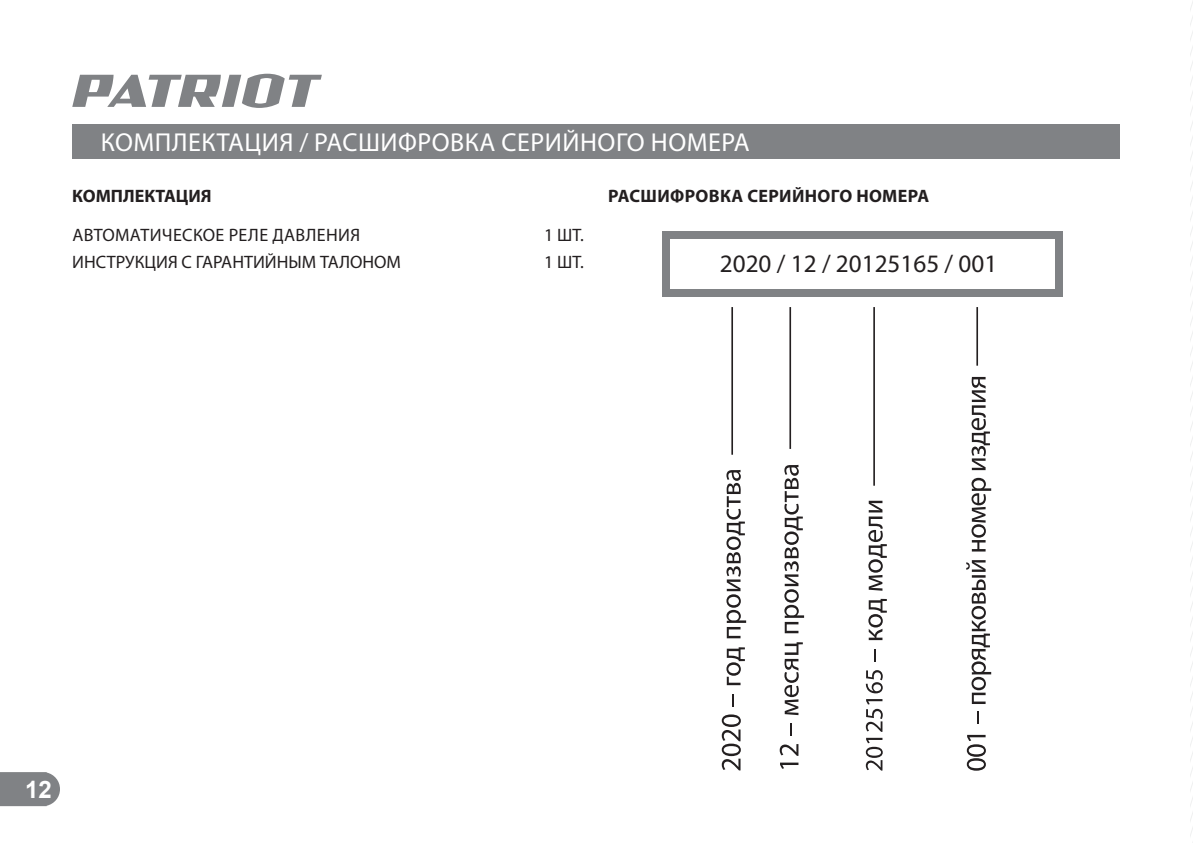
<style>
.page{position:relative;width:1193px;height:843px;background:#fff}
.page>*{position:absolute;margin:0;border:0;box-sizing:border-box;transform-origin:0 0}
.t1{font:26px "Myriad Pro";letter-spacing:.02em;color:#fff}
.t2{font:25.2px "Myriad Pro";color:#231f20}
.t3{font:700 24px "Arial";color:#fff}
.t4{font:18px "Myriad Pro";color:#231f20}
.t5{font:18px "Myriad Pro";letter-spacing:.02em;color:#231f20}
.t6{font:700 18px "Myriad Pro";letter-spacing:.02em;color:#231f20}
.t7{font:700 18px "Myriad Pro";color:#231f20}
</style>
<div class="page">
<svg style="left:0;top:772px;width:60px;height:34px;background:#88898c"></svg>
<svg style="left:72px;top:74px;width:250px;height:34px"></svg>
<div style="left:72px;top:124px;width:1047px;height:34px;background:#808285"></div>
<svg style="left:721px;top:714px;width:19px;height:56px"></svg>
<svg style="left:732px;top:694px;width:2px;height:12px"></svg>
<svg style="left:726px;top:647px;width:18px;height:38px"></svg>
<svg style="left:726px;top:470px;width:20px;height:168px"></svg>
<svg style="left:780px;top:762px;width:18px;height:6px"></svg>
<svg style="left:779px;top:744px;width:19px;height:11px"></svg>
<svg style="left:790px;top:723px;width:2px;height:12px"></svg>
<svg style="left:784px;top:642px;width:18px;height:73px"></svg>
<svg style="left:784px;top:464px;width:20px;height:169px"></svg>
<svg style="left:865px;top:737px;width:17px;height:33px"></svg>
<svg style="left:865px;top:699px;width:17px;height:32px"></svg>
<svg style="left:865px;top:670px;width:17px;height:23px"></svg>
<svg style="left:874px;top:649px;width:2px;height:12px"></svg>
<svg style="left:868px;top:598px;width:18px;height:42px"></svg>
<svg style="left:868px;top:500px;width:18px;height:90px"></svg>
<svg style="left:966px;top:734px;width:19px;height:36px"></svg>
<svg style="left:977px;top:711px;width:2px;height:12px"></svg>
<svg style="left:966px;top:560px;width:25px;height:143px"></svg>
<svg style="left:971px;top:477px;width:20px;height:74px"></svg>
<svg style="left:971px;top:377px;width:18px;height:93px"></svg>
<hr style="left:731px;top:307px;width:2px;height:147px;background:#231f20">
<hr style="left:789px;top:307px;width:2px;height:142px;background:#231f20">
<hr style="left:873px;top:307px;width:1px;height:178px;background:#231f20">
<hr style="left:976px;top:307px;width:1px;height:58px;background:#231f20">
<div style="left:662px;top:231px;width:400px;height:66px;background:#808285"></div>
<div style="left:670px;top:239px;width:384px;height:50px;background:#fff"></div>
<svg style="left:1190px;top:1px;width:3px;height:842px"></svg>
<p class="t1" style="left:101px;top:130px;width:650px">КОМПЛЕКТАЦИЯ / РАСШИФРОВКА СЕРИЙНОГО НОМЕРА</p>
<p class="t7" style="left:72px;top:187px;width:141px">КОМПЛЕКТАЦИЯ</p>
<p class="t5" style="left:72px;top:226px;width:289px">АВТОМАТИЧЕСКОЕ РЕЛЕ ДАВЛЕНИЯ</p>
<p class="t4" style="left:544px;top:226px;width:41px">1 ШТ.</p>
<p class="t4" style="left:72px;top:253px;width:330px">ИНСТРУКЦИЯ С ГАРАНТИЙНЫМ ТАЛОНОМ</p>
<p class="t4" style="left:544px;top:253px;width:41px">1 ШТ.</p>
<p class="t6" style="left:608px;top:187px;width:323px">РАСШИФРОВКА СЕРИЙНОГО НОМЕРА</p>
<p class="t2" style="left:719px;top:251px;width:279px">2020 / 12 / 20125165 / 001</p>
<p class="t3" style="left:25px;top:775px;width:28px">12</p>
</div>
